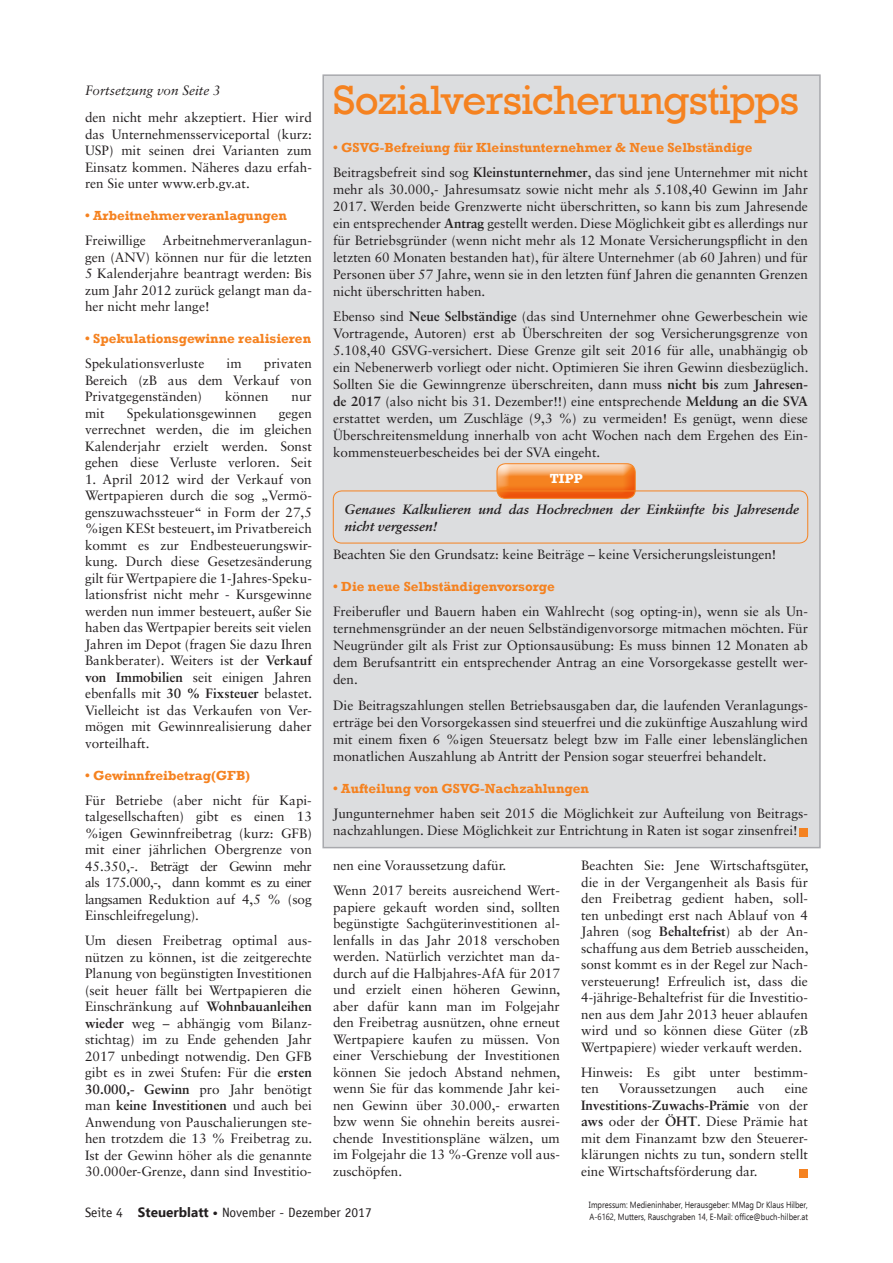
<style>
.page{position:relative;width:893px;height:1263px;background:#fff}
.page>*{position:absolute;margin:0;border:0;box-sizing:border-box;transform-origin:0 0}
.t1{font:42px "Rockwell";letter-spacing:-.02em;color:#f58220}
.t2{font:13.5px/16.5px "Sabon LT Std";color:#231f20;text-align:justify}
.t3{font:700 13.5px "Rockwell";color:#f58220}
.t4{font:italic 700 13.5px/17px "Sabon LT Std";color:#231f20}
.t5{font:13.5px "Officina Sans LT";color:#231f20}
.t6{font:italic 13.5px "Sabon LT Std";color:#231f20}
.t7{font:700 13.5px "Rockwell";color:#fff}
.t8{font:9px/12px "Ebrima";color:#231f20;scale:.85 1}
.s1{font-weight:700}
.s2{font-family:"Ebrima";font-weight:700}
</style>
<div class="page">
<div style="left:799px;top:1169px;width:9px;height:9px;background:#f58220"></div>
<div style="left:322px;top:74px;width:499px;height:774px;background:#dcdddf;border:2px solid #a8a9ad"></div>
<div style="left:799px;top:828px;width:9px;height:8px;background:#f58220"></div>
<div style="left:495px;top:464px;width:141px;height:36px;background:#f58220;opacity:.75"></div>
<div style="left:497px;top:463px;width:138px;height:35px;border:1px solid #f58220;border-radius:9px"></div>
<div style="left:333px;top:491px;width:475px;height:52px;border:1px solid #f58220;border-radius:9px"></div>
<p class="t6" style="left:85px;top:83px;width:137px">Fortsetzung von Seite 3</p>
<p class="t2" style="left:85px;top:109px;width:228px">den nicht mehr akzeptiert. Hier wird das Unternehmensserviceportal (kurz:<br>USP) mit seinen drei Varianten zum Einsatz kommen. Näheres dazu erfah&shy;ren Sie unter www.erb.gv.at.</p>
<p class="t3" style="left:85px;top:208px;width:203px">• Arbeitnehmerveranlagungen</p>
<p class="t2" style="left:85px;top:232px;width:228px">Freiwillige Arbeitnehmerveranlagun&shy;gen (ANV) können nur für die letzten 5 Kalenderjahre beantragt werden: Bis zum Jahr 2012 zurück gelangt man da&shy;her nicht mehr lange!</p>
<p class="t3" style="left:85px;top:331px;width:228px">• Spekulationsgewinne realisieren</p>
<p class="t2" style="left:85px;top:355px;width:121px">Spekulationsverluste</p>
<p class="t2" style="left:227px;top:355px;width:16px">im</p>
<p class="t2" style="left:85px;top:355px;width:228px;text-indent:179px">privaten Bereich (zB aus dem Verkauf von Privatgegenständen)</p>
<p class="t2" style="left:225px;top:388px;width:45px">können</p>
<p class="t2" style="left:292px;top:388px;width:22px">nur</p>
<p class="t2" style="left:85px;top:405px;width:21px">mit</p>
<p class="t2" style="left:127px;top:405px;width:131px">Spekulationsgewinnen</p>
<p class="t2" style="left:85px;top:405px;width:228px;text-indent:194px">gegen verrechnet werden, die im gleichen Kalenderjahr erzielt werden. Sonst gehen diese Verluste verloren. Seit</p>
<p class="t2" style="left:85px;top:471px;width:229px">1. April 2012 wird der Verkauf von Wertpapieren durch die sog „Vermö&shy;genszuwachssteuer“ in Form der 27,5 %igen KESt besteuert, im Privatbereich kommt es zur Endbesteuerungswir&shy;kung. Durch diese Gesetzesänderung gilt für Wertpapiere die 1-Jahres-Speku&shy;lationsfrist nicht mehr - Kursgewinne werden nun immer besteuert, außer Sie haben das Wertpapier bereits seit vielen Jahren im Depot (fragen Sie dazu Ihren Bankberater). Weiters ist der <span class="s1">Verkauf von Immobilien</span> seit einigen Jahren ebenfalls mit <span class="s1">30 % Fixsteuer</span> belastet.<br>Vielleicht ist das Verkaufen von Ver&shy;mögen mit Gewinnrealisierung daher vorteilhaft.</p>
<p class="t3" style="left:85px;top:767px;width:167px">• Gewinnfreibetrag(GFB)</p>
<p class="t2" style="left:85px;top:792px;width:228px">Für Betriebe (aber nicht für Kapi&shy;talgesellschaften) gibt es einen 13 %igen Gewinnfreibetrag (kurz: GFB) mit einer jährlichen Obergrenze von 45.350,-. Beträgt der Gewinn mehr als 175.000,-, dann kommt es zu einer langsamen Reduktion auf 4,5 % (sog Einschleifregelung).</p>
<p class="t2" style="left:85px;top:932px;width:229px">Um diesen Freibetrag optimal aus&shy;nützen zu können, ist die zeitgerechte Planung von begünstigten Investitionen (seit heuer fällt bei Wertpapieren die Einschränkung auf <span class="s1">Wohnbauanleihen wieder</span> weg – abhängig vom Bilanz&shy;stichtag) im zu Ende gehenden Jahr 2017 unbedingt notwendig. Den GFB gibt es in zwei Stufen: Für die <span class="s1">ersten 30.000,- Gewinn</span> pro Jahr benötigt man <span class="s1">keine Investitionen</span> und auch bei Anwendung von Pauschalierungen ste&shy;hen trotzdem die 13 % Freibetrag zu.<br>Ist der Gewinn höher als die genannte 30.000er-Grenze, dann sind Investitio-</p>
<h1 class="t1" style="left:333px;top:76px;width:467px">Sozialversicherungstipps</h1>
<p class="t3" style="left:333px;top:139px;width:421px">• GSVG-Befreiung für Kleinstunternehmer &amp; Neue Selbständige</p>
<p class="t2" style="left:333px;top:164px;width:476px;line-height:17px">Beitragsbefreit sind sog <span class="s1">Kleinstunternehmer</span>, das sind jene Unternehmer mit nicht mehr als 30.000,- Jahresumsatz sowie nicht mehr als 5.108,40 Gewinn im Jahr 2017. Werden beide Grenzwerte nicht überschritten, so kann bis zum Jahresende ein entsprechender <span class="s1">Antrag</span> gestellt werden. Diese Möglichkeit gibt es allerdings nur für Betriebsgründer (wenn nicht mehr als 12 Monate Versicherungspflicht in den letzten 60 Monaten bestanden hat), für ältere Unternehmer (ab 60 Jahren) und für Personen über 57 Jahre, wenn sie in den letzten fünf Jahren die genannten Grenzen nicht überschritten haben.</p>
<p class="t2" style="left:333px;top:308px;width:477px;line-height:17px">Ebenso sind <span class="s1">Neue Selbständige</span> (das sind Unternehmer ohne Gewerbeschein wie Vortragende, Autoren) erst ab Überschreiten der sog Versicherungsgrenze von 5.108,40 GSVG-versichert. Diese Grenze gilt seit 2016 für alle, unabhängig ob ein Nebenerwerb vorliegt oder nicht. Optimieren Sie ihren Gewinn diesbezüglich.<br>Sollten Sie die Gewinngrenze überschreiten, dann muss <span class="s1">nicht bis</span> zum <span class="s1">Jahresen&shy;de 2017</span> (also nicht bis 31. Dezember!!) eine entsprechende <span class="s1">Meldung an die SVA </span>erstattet werden, um Zuschläge (9,3 %) zu vermeiden! Es genügt, wenn diese Überschreitensmeldung innerhalb von acht Wochen nach dem Ergehen des Ein&shy;kommensteuerbescheides bei der SVA eingeht.</p>
<p class="t7" style="left:550px;top:470px;width:34px">TIPP</p>
<p class="t4" style="left:344px;top:500px;width:456px">Genaues Kalkulieren und das Hochrechnen der Einkünfte bis Jahresende nicht vergessen!</p>
<p class="t2" style="left:333px;top:546px;width:445px">Beachten Sie den Grundsatz: keine Beiträge – keine Versicherungsleistungen!</p>
<p class="t3" style="left:333px;top:578px;width:223px">• Die neue Selbständigenvorsorge</p>
<p class="t2" style="left:333px;top:603px;width:476px;line-height:17px">Freiberufler und Bauern haben ein Wahlrecht (sog opting-in), wenn sie als Un&shy;ternehmensgründer an der neuen Selbständigenvorsorge mitmachen möchten. Für Neugründer gilt als Frist zur Optionsausübung: Es muss binnen 12 Monaten ab dem Berufsantritt ein entsprechender Antrag an eine Vorsorgekasse gestellt wer&shy;den.</p>
<p class="t2" style="left:333px;top:696px;width:476px;line-height:17px">Die Beitragszahlungen stellen Betriebsausgaben dar, die laufenden Veranlagungs&shy;erträge bei den Vorsorgekassen sind steuerfrei und die zukünftige Auszahlung wird mit einem fixen 6 %igen Steuersatz belegt bzw im Falle einer lebenslänglichen monatlichen Auszahlung ab Antritt der Pension sogar steuerfrei behandelt.</p>
<p class="t3" style="left:333px;top:780px;width:257px">• Aufteilung von GSVG-Nachzahlungen</p>
<p class="t2" style="left:333px;top:805px;width:476px;line-height:17px">Jungunternehmer haben seit 2015 die Möglichkeit zur Aufteilung von Beitrags&shy;nachzahlungen. Diese Möglichkeit zur Entrichtung in Raten ist sogar zinsenfrei!</p>
<p class="t2" style="left:333px;top:853px;width:228px;line-height:25px">nen eine Voraussetzung dafür.<br>Wenn 2017 bereits ausreichend Wert-</p>
<p class="t2" style="left:333px;top:899px;width:229px">papiere gekauft worden sind, sollten begünstigte Sachgüterinvestitionen al&shy;lenfalls in das Jahr 2018 verschoben werden. Natürlich verzichtet man da&shy;durch auf die Halbjahres-AfA für 2017 und erzielt einen höheren Gewinn, aber dafür kann man im Folgejahr den Freibetrag ausnützen, ohne erneut Wertpapiere kaufen zu müssen. Von einer Verschiebung der Investitionen können Sie jedoch Abstand nehmen, wenn Sie für das kommende Jahr kei&shy;nen Gewinn über 30.000,- erwarten bzw wenn Sie ohnehin bereits ausrei&shy;chende Investitionspläne wälzen, um im Folgejahr die 13 %-Grenze voll aus&shy;zuschöpfen.</p>
<p class="t2" style="left:581px;top:857px;width:229px">Beachten Sie: Jene Wirtschaftsgüter, die in der Vergangenheit als Basis für den Freibetrag gedient haben, soll&shy;ten unbedingt erst nach Ablauf von 4<br>Jahren (sog <span class="s1">Behaltefrist</span>) ab der An&shy;schaffung aus dem Betrieb ausscheiden, sonst kommt es in der Regel zur Nach&shy;versteuerung! Erfreulich ist, dass die 4-jährige-Behaltefrist für die Investitio&shy;nen aus dem Jahr 2013 heuer ablaufen wird und so können diese Güter (zB Wertpapiere) wieder verkauft werden.</p>
<p class="t2" style="left:581px;top:1063px;width:228px">Hinweis: Es gibt unter bestimm&shy;ten</p>
<p class="t2" style="left:619px;top:1080px;width:99px">Voraussetzungen</p>
<p class="t2" style="left:737px;top:1080px;width:29px">auch</p>
<p class="t2" style="left:581px;top:1080px;width:228px;text-indent:204px">eine <span class="s1">Investitions-Zuwachs-Prämie</span> von der <span class="s1">aws</span> oder der <span class="s1">ÖHT</span>. Diese Prämie hat mit dem Finanzamt bzw den Steuerer&shy;klärungen nichts zu tun, sondern stellt eine Wirtschaftsförderung dar.</p>
<p class="t5" style="left:85px;top:1205px;width:288px">Seite 4 <span class="s2">Steuerblatt •</span> November - Dezember 2017</p>
<p class="t8" style="left:589px;top:1198px;width:259px">Impressum: Medieninhaber, Herausgeber: MMag Dr Klaus Hilber,<br>A-6162, Mutters, Rauschgraben 14, E-Mail: office@buch-hilber.at</p>
</div>
